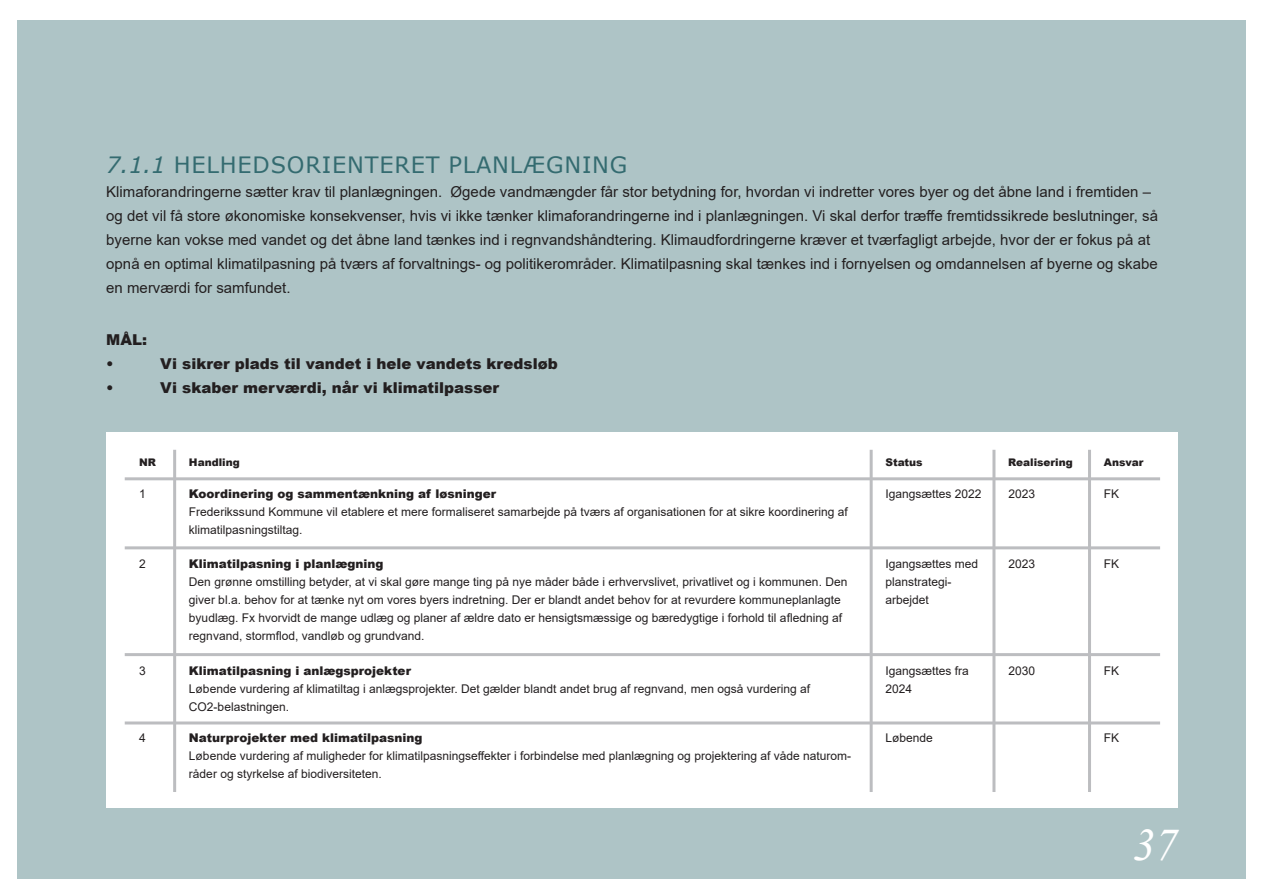
<style>
.page{position:relative;width:1263px;height:893px;background:#fff}
.page>*{position:absolute;margin:0;border:0;box-sizing:border-box;transform-origin:0 0}
.t1{font:italic 45px "Times New Roman";color:#fff}
.Overskrifter_3{font:22.5px "Verdana";letter-spacing:.035em;color:#346b70}
.Brødtekst{font:15px/24px "Arial";color:#231f20}
.Brødtekst-2{font:900 15px "Arial";color:#231f20}
.Billedtekster{font:12px/18px "Arial";color:#231f20}
.Billedtekster-2{font:900 12px "Arial";color:#231f20}
.Billedtekster-3{font:900 10.5px "Arial";color:#231f20}
.s1{font-style:italic}
</style>
<div class="page">
<div style="left:17px;top:20px;width:1229px;height:859px;background:#aec4c6"></div>
<div style="left:106px;top:432px;width:1072px;height:376px;background:#fff"></div>
<hr style="left:125px;top:477px;width:1035px;height:3px;background:#bcbdc0">
<hr style="left:125px;top:546px;width:1035px;height:3px;background:#bcbdc0">
<hr style="left:125px;top:653px;width:1035px;height:3px;background:#bcbdc0">
<hr style="left:125px;top:721px;width:1035px;height:3px;background:#bcbdc0">
<hr style="left:992px;top:450px;width:3px;height:342px;background:#bcbdc0">
<hr style="left:870px;top:450px;width:3px;height:342px;background:#bcbdc0">
<hr style="left:1088px;top:450px;width:3px;height:342px;background:#bcbdc0">
<hr style="left:173px;top:450px;width:3px;height:342px;background:#bcbdc0">
<p class="Overskrifter_3" style="left:106px;top:149px;width:522px"><span class="s1">7.1.1</span> HELHEDSORIENTERET PLANLÆGNING</p>
<p class="Brødtekst" style="left:106px;top:180px;width:1053px">Klimaforandringerne sætter krav til planlægningen. Øgede vandmængder får stor betydning for, hvordan vi indretter vores byer og det åbne land i fremtiden – og det vil få store økonomiske konsekvenser, hvis vi ikke tænker klimaforandringerne ind i planlægningen. Vi skal derfor træffe fremtidssikrede beslutninger, så byerne kan vokse med vandet og det åbne land tænkes ind i regnvandshåndtering. Klimaudfordringerne kræver et tværfagligt arbejde, hvor der er fokus på at opnå en optimal klimatilpasning på tværs af forvaltnings- og politikerområder. Klimatilpasning skal tænkes ind i fornyelsen og omdannelsen af byerne og skabe en merværdi for samfundet.</p>
<p class="Brødtekst-2" style="left:106px;top:329px;width:42px">MÅL:</p>
<p class="Brødtekst-2" style="left:106px;top:353px;width:9px">•</p>
<p class="Brødtekst-2" style="left:160px;top:353px;width:399px">Vi sikrer plads til vandet i hele vandets kredsløb</p>
<p class="Brødtekst-2" style="left:106px;top:377px;width:9px">•</p>
<p class="Brødtekst-2" style="left:160px;top:377px;width:340px">Vi skaber merværdi, når vi klimatilpasser</p>
<p class="Billedtekster-3" style="left:189px;top:454px;width:52px">Handling</p>
<p class="Billedtekster-3" style="left:885px;top:454px;width:39px">Status</p>
<p class="Billedtekster-3" style="left:1008px;top:454px;width:66px">Realisering</p>
<p class="Billedtekster-3" style="left:1104px;top:454px;width:41px">Ansvar</p>
<p class="Billedtekster-3" style="left:139px;top:454px;width:18px">NR</p>
<p class="Billedtekster" style="left:139px;top:485px;width:8px">1</p>
<p class="Billedtekster-2" style="left:189px;top:485px;width:309px">Koordinering og sammentænkning af løsninger</p>
<p class="Billedtekster" style="left:885px;top:485px;width:98px">Igangsættes 2022</p>
<p class="Billedtekster" style="left:1008px;top:485px;width:28px">2023</p>
<p class="Billedtekster" style="left:1104px;top:485px;width:17px">FK</p>
<p class="Billedtekster" style="left:189px;top:503px;width:660px">Frederikssund Kommune vil etablere et mere formaliseret samarbejde på tværs af organisationen for at sikre koordinering af klimatilpasningstiltag.</p>
<p class="Billedtekster" style="left:139px;top:555px;width:8px">2</p>
<p class="Billedtekster" style="left:885px;top:555px;width:94px">Igangsættes med planstrategi-</p>
<p class="Billedtekster" style="left:885px;top:591px;width:45px">arbejdet</p>
<p class="Billedtekster-2" style="left:189px;top:555px;width:196px">Klimatilpasning i planlægning</p>
<p class="Billedtekster" style="left:1008px;top:555px;width:28px">2023</p>
<p class="Billedtekster" style="left:1104px;top:555px;width:17px">FK</p>
<p class="Billedtekster" style="left:189px;top:573px;width:660px">Den grønne omstilling betyder, at vi skal gøre mange ting på nye måder både i erhvervslivet, privatlivet og i kommunen. Den giver bl.a. behov for at tænke nyt om vores byers indretning. Der er blandt andet behov for at revurdere kommuneplanlagte byudlæg. Fx hvorvidt de mange udlæg og planer af ældre dato er hensigtsmæssige og bæredygtige i forhold til afledning af regnvand, stormflod, vandløb og grundvand.</p>
<p class="Billedtekster" style="left:139px;top:662px;width:8px">3</p>
<p class="Billedtekster" style="left:885px;top:662px;width:85px">Igangsættes fra<br>2024</p>
<p class="Billedtekster-2" style="left:189px;top:662px;width:223px">Klimatilpasning i anlægsprojekter</p>
<p class="Billedtekster" style="left:1008px;top:662px;width:28px">2030</p>
<p class="Billedtekster" style="left:1104px;top:662px;width:17px">FK</p>
<p class="Billedtekster" style="left:189px;top:680px;width:622px">Løbende vurdering af klimatiltag i anlægsprojekter. Det gælder blandt andet brug af regnvand, men også vurdering af<br>CO2-belastningen.</p>
<p class="Billedtekster" style="left:139px;top:729px;width:8px">4</p>
<p class="Billedtekster-2" style="left:189px;top:729px;width:235px">Naturprojekter med klimatilpasning</p>
<p class="Billedtekster" style="left:885px;top:729px;width:49px">Løbende</p>
<p class="Billedtekster" style="left:1104px;top:729px;width:17px">FK</p>
<p class="Billedtekster" style="left:189px;top:747px;width:664px">Løbende vurdering af muligheder for klimatilpasningseffekter i forbindelse med planlægning og projektering af våde naturom&shy;råder og styrkelse af biodiversiteten.</p>
<p class="t1" style="left:1133px;top:814px;width:46px">37</p>
</div>
